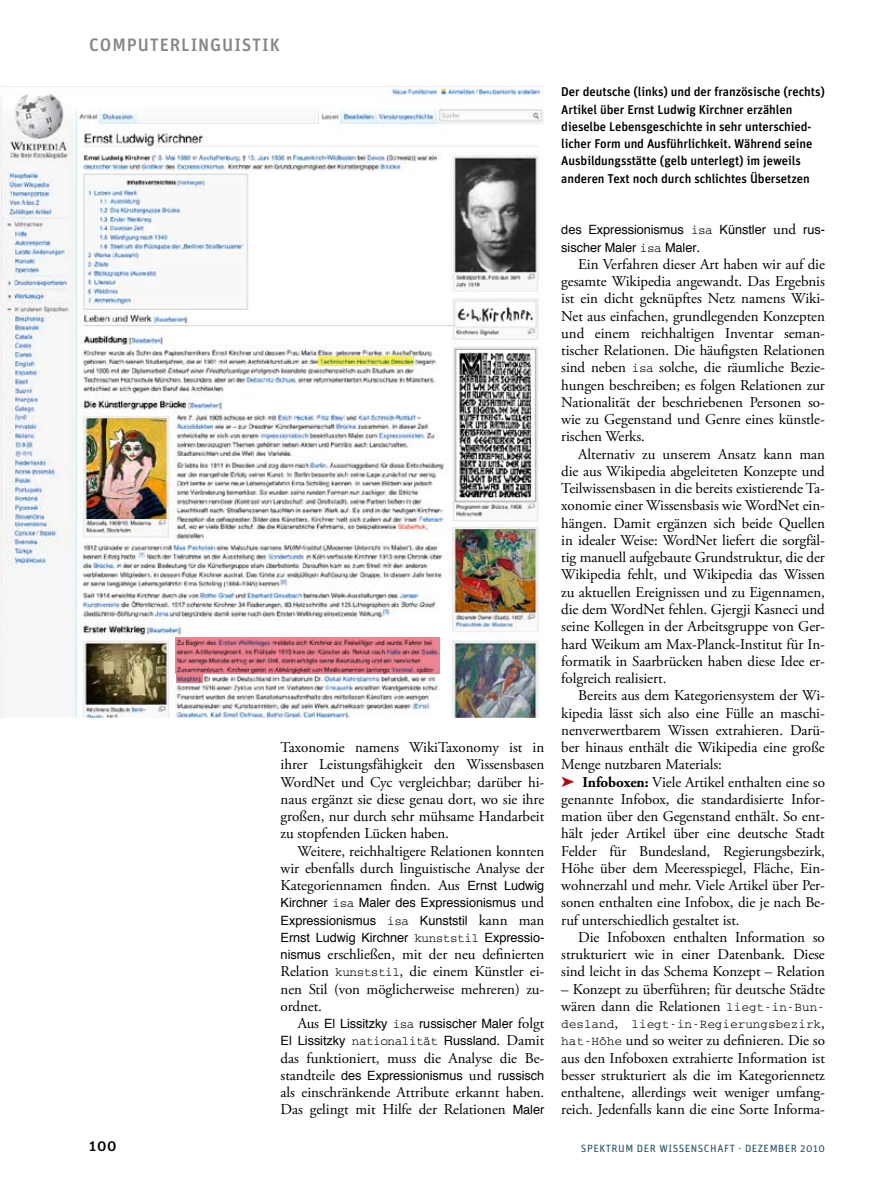
<style>
.page{position:relative;width:893px;height:1191px;background:#fff}
.page>*{position:absolute;margin:0;border:0;box-sizing:border-box;transform-origin:0 0}
.t1{font:500 18px "Unit";letter-spacing:.05em;color:#878786}
.t2{font:15px/17.2px "Adobe Garamond Pro";letter-spacing:-.005em;color:#000;text-align:justify}
.t3{font:500 15px "Unit";color:#000}
.t4{font:12.75px/17.2px "Helvetica";letter-spacing:-.005em;color:#000}
.t5{font:500 12.75px/17.2px "Unit";letter-spacing:-.005em;color:#000}
.t6{font:12.75px "Courier";letter-spacing:-.005em;color:#000}
.t7{font:10.5px "Unit";letter-spacing:.05em;color:#284f64}
.s1{font-family:"Helvetica";font-size:12.75px}
.s2{font-family:"Courier"}
.s3{font-family:"Adobe Garamond Pro";font-size:15px}
.s4{font-family:"Courier";font-size:12.75px}
.s5{color:#ae0a14}
.s6{font-weight:700}
</style>
<div class="page">
<hr style="left:0;top:96px;width:1px;height:622px;background:#f6f6f6">
<img style="left:1px;top:86px;width:543px;height:432px">
<img style="left:1px;top:518px;width:538px;height:200px">
<p class="t1" style="left:89px;top:33px;width:192px">Computerlinguistik</p>
<p class="t2" style="left:281px;top:739px;width:265px">Taxonomie namens WikiTaxonomy ist in ihrer Leistungsfähigkeit den Wissensbasen WordNet und Cyc vergleichbar; darüber hi&shy;naus ergänzt sie diese genau dort, wo sie ihre großen, nur durch sehr mühsame Handarbeit zu stopfenden Lücken haben.</p>
<p class="t2" style="left:281px;top:842px;width:265px;text-indent:17px">Weitere, reichhaltigere Relationen konnten wir ebenfalls durch linguistische Analyse der Kategoriennamen finden. Aus <span class="s1">Ernst Ludwig</span></p>
<p class="t4" style="left:281px;top:894px;width:265px;text-align:justify">Kirchner <span class="s2">isa</span> Maler des Expressionismus <span class="s3">und </span>Expressionismus <span class="s2">isa</span> Kunststil <span class="s3">kann man </span>Ernst Ludwig Kirchner <span class="s2">kunststil</span> Expressio-</p>
<p class="t2" style="left:281px;top:946px;width:265px"><span class="s1">nismus</span> erschließen, mit der neu definierten Relation <span class="s4">kunststil</span>, die einem Künstler ei&shy;nen Stil (von möglicherweise mehreren) zu&shy;ordnet.</p>
<p class="t4" style="left:281px;top:1014px;width:265px;text-align:right"><span class="s3">Aus</span> El Lissitzky <span class="s2">isa</span> russischer Maler <span class="s3">folgt<br></span>El Lissitzky <span class="s2">nationalität</span> Russland<span class="s3">. Damit</span></p>
<p class="t2" style="left:281px;top:1049px;width:265px">das funktioniert, muss die Analyse die Be-</p>
<p class="t4" style="left:281px;top:1066px;width:265px"><span class="s3">standteile</span> des Expressionismus <span class="s3">und</span> russisch</p>
<p class="t2" style="left:281px;top:1084px;width:265px">als einschränkende Attribute erkannt haben.<br>Das gelingt mit Hilfe der Relationen <span class="s1">Maler</span></p>
<p class="t5" style="left:561px;top:83px;width:265px">Der deutsche (links) und der französische (rechts)<br>Artikel über Ernst Ludwig Kirchner erzählen dieselbe Lebensgeschichte in sehr unterschied&shy;licher Form und Ausführlichkeit. Während seine Ausbildungsstätte (gelb unterlegt) im jeweils anderen Text noch durch schlichtes Übersetzen</p>
<p class="t4" style="left:561px;top:221px;width:265px">des Expressionismus <span class="s2">isa</span> Künstler <span class="s3">und</span> rus&shy;sischer Maler <span class="s2">isa</span> Maler<span class="s3">.</span></p>
<p class="t2" style="left:561px;top:256px;width:265px;text-indent:17px">Ein Verfahren dieser Art haben wir auf die gesamte Wikipedia angewandt. Das Ergebnis ist ein dicht geknüpftes Netz namens Wiki-Net aus einfachen, grundlegenden Konzepten und einem reichhaltigen Inventar seman&shy;tischer Relationen. Die häufigsten Relationen sind neben <span class="s4">isa</span> solche, die räumliche Bezie&shy;hungen beschreiben; es folgen Relationen zur Nationalität der beschriebenen Personen so&shy;wie zu Gegenstand und Genre eines künstle&shy;rischen Werks.</p>
<p class="t2" style="left:561px;top:446px;width:265px;text-indent:17px">Alternativ zu unserem Ansatz kann man die aus Wikipedia abgeleiteten Konzepte und Teilwissensbasen in die bereits existierende Ta&shy;xonomie einer Wissensbasis wie WordNet ein&shy;hängen. Damit ergänzen sich beide Quellen in idealer Weise: WordNet liefert die sorgfäl&shy;tig manuell aufgebaute Grundstruktur, die der Wikipedia fehlt, und Wikipedia das Wissen zu aktuellen Ereignissen und zu Eigennamen, die dem WordNet fehlen. Gjergji Kasneci und seine Kollegen in der Arbeitsgruppe von Ger&shy;hard Weikum am Max-Planck-Institut für In&shy;formatik in Saarbrücken haben diese Idee er&shy;folgreich realisiert.</p>
<p class="t2" style="left:561px;top:687px;width:265px;text-align:left;text-indent:17px">Bereits aus dem Kategoriensystem der Wi&shy;kipedia lässt sich also eine Fülle an maschi&shy;nenverwertbarem Wissen extrahieren. Darü&shy;ber hinaus enthält die Wikipedia eine große Menge nutzbaren Materials:<br><span class="s5">➤</span> <span class="s6">Infoboxen:</span> Viele Artikel enthalten eine so genannte Infobox, die standardisierte Infor&shy;mation über den Gegenstand enthält. So ent&shy;hält jeder Artikel über eine deutsche Stadt Felder für Bundesland, Regierungsbezirk, Höhe über dem Meeresspiegel, Fläche, Ein&shy;wohnerzahl und mehr. Viele Artikel über Per&shy;sonen enthalten eine Infobox, die je nach Be&shy;ruf unterschiedlich gestaltet ist.</p>
<p class="t2" style="left:561px;top:929px;width:265px;text-indent:17px">Die Infoboxen enthalten Information so strukturiert wie in einer Datenbank. Diese sind leicht in das Schema Konzept – Relation</p>
<p class="t2" style="left:561px;top:980px;width:265px">– Konzept zu überführen; für deutsche Städte wären dann die Relationen <span class="s4">liegt-in-Bun-</span></p>
<p class="t6" style="left:561px;top:1017px;width:265px">desland<span class="s3">,</span> liegt-in-Regierungsbezirk<span class="s3">,</span></p>
<p class="t2" style="left:561px;top:1032px;width:265px"><span class="s4">hat-Höhe</span> und so weiter zu definieren. Die so aus den Infoboxen extrahierte Information ist besser strukturiert als die im Kategoriennetz enthaltene, allerdings weit weniger umfang&shy;reich. Jedenfalls kann die eine Sorte Informa-</p>
<p class="t3" style="left:89px;top:1136px;width:29px">100</p>
<p class="t7" style="left:581px;top:1141px;width:245px">SPEKTRUM DER WISSENSCHAFT · DEZEM BER 2010</p>
</div>
